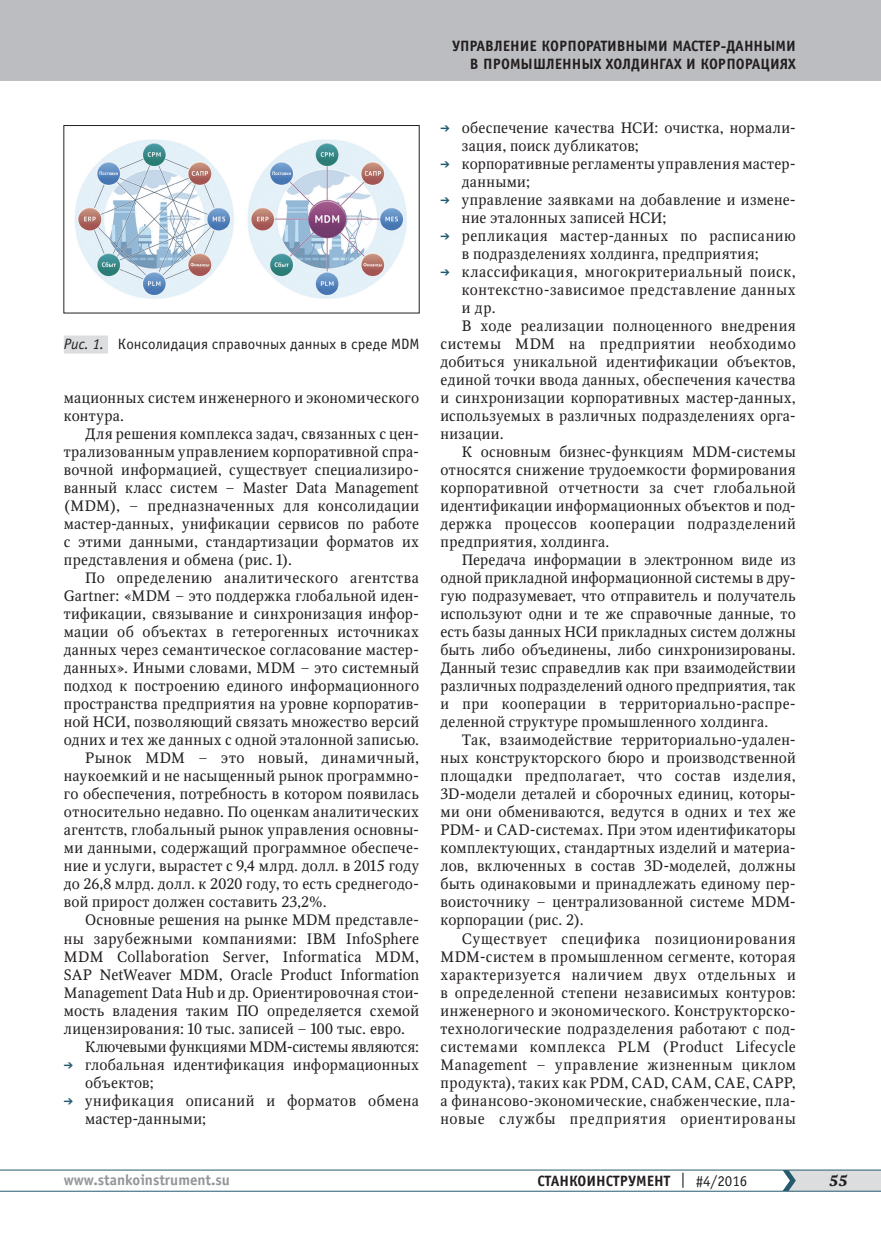
<style>
.page{position:relative;width:881px;height:1234px;background:#fff}
.page>*{position:absolute;margin:0;border:0;box-sizing:border-box;transform-origin:0 0}
.t1{font:15px/18px "Octava";letter-spacing:.025em;color:#231f20}
.t2{font:15px "Octava";letter-spacing:.045em;color:#231f20}
.t3{font:700 15px/18px "Officina Sans C";color:#231f20;text-align:right}
.t4{font:15px "Officina Sans C";letter-spacing:.005em;color:#231f20}
.t5{font:15px "Octava";color:#231f20}
.t6{font:15px "Octava";letter-spacing:-.005em;color:#231f20}
.t7{font:15px "Octava";letter-spacing:.05em;color:#231f20}
.t8{font:15px "Octava";letter-spacing:.055em;color:#231f20}
.t9{font:700 15px "Officina Sans C";color:#939598}
.t10{font:700 15px "Octava";color:#231f20}
.s1{font-style:italic}
.s2{color:#255a6e}
.s3{font-weight:400}
</style>
<div class="page">
<hr style="left:0;top:1190px;width:880px;height:1px;background:#255a6e">
<hr style="left:0;top:1169px;width:880px;height:1px;background:#255a6e">
<svg style="left:782px;top:1169px;width:98px;height:21px;background:#cbd1d5"></svg>
<div style="left:0;top:0;width:880px;height:81px;background:#bcbdc0"></div>
<img style="left:75px;top:139px;width:332px;height:160px">
<div style="left:63px;top:125px;width:356px;height:188px;border:1px solid #231f20"></div>
<div style="left:64px;top:335px;width:44px;height:18px;background:#dcdddf"></div>
<p class="t4" style="left:64px;top:336px;width:357px"><span class="s1">Рис. 1.</span> Консолидация справочных данных в среде MDM</p>
<p class="t1" style="left:64px;top:389px;width:356px">мационных систем инженерного и экономического контура.</p>
<p class="t1" style="left:64px;top:425px;width:357px;text-align:justify;text-indent:21px">Для решения комплекса задач, связанных с цен&shy;трализованным управлением корпоративной спра&shy;вочной информацией, существует специализиро&shy;ванный класс систем – Master Data Management (MDM), − предназначенных для консолидации мастер-данных, унификации сервисов по работе с этими данными, стандартизации форматов их представления и обмена (рис. 1).</p>
<p class="t1" style="left:85px;top:569px;width:335px">По определению аналитического агентства</p>
<p class="t1" style="left:64px;top:587px;width:357px">Gartner: «MDM – это поддержка глобальной иден-</p>
<p class="t1" style="left:64px;top:605px;width:357px">тификации, связывание и синхронизация инфор-</p>
<p class="t1" style="left:64px;top:623px;width:357px">мации об объектах в гетерогенных источниках</p>
<p class="t1" style="left:64px;top:641px;width:357px">данных через семантическое согласование мастер-</p>
<p class="t1" style="left:64px;top:659px;width:357px">данных». Иными словами, MDM – это системный</p>
<p class="t1" style="left:64px;top:677px;width:356px">подход к построению единого информационного</p>
<p class="t1" style="left:64px;top:695px;width:357px">пространства предприятия на уровне корпоратив-</p>
<p class="t1" style="left:64px;top:713px;width:356px">ной НСИ, позволяющий связать множество версий</p>
<p class="t1" style="left:64px;top:731px;width:357px">одних и тех же данных с одной эталонной записью.</p>
<p class="t2" style="left:85px;top:748px;width:335px">Рынок MDM – это новый, динамичный,</p>
<p class="t1" style="left:64px;top:767px;width:357px">наукоемкий и не насыщенный рынок программно-</p>
<p class="t1" style="left:64px;top:785px;width:356px">го обеспечения, потребность в котором появилась</p>
<p class="t1" style="left:64px;top:803px;width:357px">относительно недавно. По оценкам аналитических</p>
<p class="t1" style="left:64px;top:821px;width:357px">агентств, глобальный рынок управления основны-</p>
<p class="t1" style="left:64px;top:839px;width:357px">ми данными, содержащий программное обеспече-</p>
<p class="t1" style="left:64px;top:857px;width:356px">ние и услуги, вырастет с 9,4 млрд. долл. в 2015 году</p>
<p class="t1" style="left:64px;top:875px;width:357px">до 26,8 млрд. долл. к 2020 году, то есть среднегодо-</p>
<p class="t1" style="left:64px;top:893px;width:264px">вой прирост должен составить 23,2%.</p>
<p class="t1" style="left:85px;top:911px;width:335px">Основные решения на рынке MDM представле-</p>
<p class="t1" style="left:64px;top:929px;width:357px">ны зарубежными компаниями: IBM InfoSphere</p>
<p class="t1" style="left:64px;top:947px;width:356px">MDM Collaboration Server, Informatica MDM,</p>
<p class="t5" style="left:64px;top:964px;width:357px">SAP NetWeaver MDM, Oracle Product Information</p>
<p class="t1" style="left:64px;top:983px;width:357px">Management Data Hub и др. Ориентировочная стои-</p>
<p class="t1" style="left:64px;top:1001px;width:357px">мость владения таким ПО определяется схемой</p>
<p class="t1" style="left:64px;top:1019px;width:342px">лицензирования: 10 тыс. записей − 100 тыс. евро.</p>
<p class="t6" style="left:85px;top:1036px;width:335px">Ключевыми функциями MDM-системы являются:</p>
<p class="t1" style="left:85px;top:1055px;width:335px;text-indent:-21px"><span class="s2">➔</span> глобальная идентификация информационных объектов;</p>
<p class="t1" style="left:85px;top:1091px;width:335px;text-indent:-21px"><span class="s2">➔</span> унификация описаний и форматов обмена мастер-данными;</p>
<p class="t3" style="left:452px;top:37px;width:345px">УПРАВЛЕНИЕ КОРПОРАТИВНЫМИ МАСТЕР-ДАННЫМИ<br>В ПРОМЫШЛЕННЫХ ХОЛДИНГАХ И КОРПОРАЦИЯХ</p>
<p class="t1" style="left:461px;top:119px;width:335px;text-indent:-21px"><span class="s2">➔</span> обеспечение качества НСИ: очистка, нормали&shy;зация, поиск дубликатов;</p>
<p class="t1" style="left:461px;top:155px;width:335px;text-indent:-21px"><span class="s2">➔</span> корпоративные регламенты управления мастер&shy;данными;</p>
<p class="t1" style="left:461px;top:191px;width:335px;text-indent:-21px"><span class="s2">➔</span> управление заявками на добавление и измене&shy;ние эталонных записей НСИ;</p>
<p class="t1" style="left:461px;top:227px;width:335px;text-indent:-21px"><span class="s2">➔</span> репликация мастер-данных по расписанию в подразделениях холдинга, предприятия;</p>
<p class="t2" style="left:440px;top:262px;width:356px"><span class="s2">➔</span> классификация, многокритериальный поиск,</p>
<p class="t2" style="left:461px;top:280px;width:335px">контекстно-зависимое представление данных</p>
<p class="t1" style="left:461px;top:299px;width:35px">и др.</p>
<p class="t1" style="left:461px;top:317px;width:335px">В ходе реализации полноценного внедрения</p>
<p class="t1" style="left:440px;top:335px;width:357px">системы MDM на предприятии необходимо</p>
<p class="t1" style="left:440px;top:353px;width:356px">добиться уникальной идентификации объектов,</p>
<p class="t1" style="left:440px;top:371px;width:357px">единой точки ввода данных, обеспечения качества</p>
<p class="t1" style="left:440px;top:389px;width:357px">и синхронизации корпоративных мастер-данных,</p>
<p class="t1" style="left:440px;top:407px;width:357px">используемых в различных подразделениях орга-</p>
<p class="t1" style="left:440px;top:425px;width:65px">низации.</p>
<p class="t1" style="left:461px;top:443px;width:335px">К основным бизнес-функциям MDM-системы</p>
<p class="t1" style="left:440px;top:461px;width:357px">относятся снижение трудоемкости формирования</p>
<p class="t1" style="left:440px;top:479px;width:357px">корпоративной отчетности за счет глобальной</p>
<p class="t1" style="left:440px;top:497px;width:357px">идентификации информационных объектов и под-</p>
<p class="t1" style="left:440px;top:515px;width:357px">держка процессов кооперации подразделений</p>
<p class="t1" style="left:440px;top:533px;width:170px">предприятия, холдинга.</p>
<p class="t1" style="left:461px;top:551px;width:335px">Передача информации в электронном виде из</p>
<p class="t1" style="left:440px;top:569px;width:357px">одной прикладной информационной системы в дру-</p>
<p class="t1" style="left:440px;top:587px;width:357px">гую подразумевает, что отправитель и получатель</p>
<p class="t1" style="left:440px;top:605px;width:357px">используют одни и те же справочные данные, то</p>
<p class="t1" style="left:440px;top:623px;width:357px">есть базы данных НСИ прикладных систем должны</p>
<p class="t1" style="left:440px;top:641px;width:357px">быть либо объединены, либо синхронизированы.</p>
<p class="t1" style="left:440px;top:659px;width:357px">Данный тезис справедлив как при взаимодействии</p>
<p class="t1" style="left:440px;top:677px;width:357px">различных подразделений одного предприятия, так</p>
<p class="t1" style="left:440px;top:695px;width:354px">и при кооперации в территориально-распре-</p>
<p class="t1" style="left:440px;top:713px;width:329px">деленной структуре промышленного холдинга.</p>
<p class="t1" style="left:461px;top:731px;width:335px">Так, взаимодействие территориально-удален-</p>
<p class="t1" style="left:440px;top:749px;width:356px">ных конструкторского бюро и производственной</p>
<p class="t1" style="left:440px;top:767px;width:357px">площадки предполагает, что состав изделия,</p>
<p class="t1" style="left:440px;top:785px;width:357px">3D-модели деталей и сборочных единиц, которы-</p>
<p class="t1" style="left:440px;top:803px;width:356px">ми они обмениваются, ведутся в одних и тех же</p>
<p class="t1" style="left:440px;top:821px;width:357px">PDM- и CAD-системах. При этом идентификаторы</p>
<p class="t1" style="left:440px;top:839px;width:357px">комплектующих, стандартных изделий и материа-</p>
<p class="t1" style="left:440px;top:857px;width:356px">лов, включенных в состав 3D-моделей, должны</p>
<p class="t1" style="left:440px;top:875px;width:357px">быть одинаковыми и принадлежать единому пер-</p>
<p class="t1" style="left:440px;top:893px;width:356px">воисточнику – централизованной системе MDM-</p>
<p class="t1" style="left:440px;top:911px;width:144px">корпорации (рис. 2).</p>
<p class="t7" style="left:461px;top:928px;width:335px">Существует специфика позиционирования</p>
<p class="t1" style="left:440px;top:947px;width:357px">MDM-систем в промышленном сегменте, которая</p>
<p class="t2" style="left:440px;top:964px;width:356px">характеризуется наличием двух отдельных и</p>
<p class="t1" style="left:440px;top:983px;width:356px">в определенной степени независимых контуров:</p>
<p class="t1" style="left:440px;top:1001px;width:356px">инженерного и экономического. Конструкторско-</p>
<p class="t1" style="left:440px;top:1019px;width:357px">технологические подразделения работают с под-</p>
<p class="t1" style="left:440px;top:1037px;width:357px">системами комплекса PLM (Product Lifecycle</p>
<p class="t1" style="left:440px;top:1055px;width:357px">Management – управление жизненным циклом</p>
<p class="t1" style="left:440px;top:1073px;width:356px">продукта), таких как PDM, CAD, CAM, CAE, CAPP,</p>
<p class="t1" style="left:440px;top:1091px;width:357px">а финансово-экономические, снабженческие, пла-</p>
<p class="t8" style="left:440px;top:1108px;width:356px">новые службы предприятия ориентированы</p>
<p class="t9" style="left:64px;top:1171px;width:168px">www.stankoinstrument.su</p>
<p class="t3" style="left:537px;top:1171px;width:211px">СТАНКОИНСТРУМЕНТ <span class="s3">| #4/2016</span></p>
<p class="t10" style="left:828px;top:1170px;width:20px">55</p>
</div>
